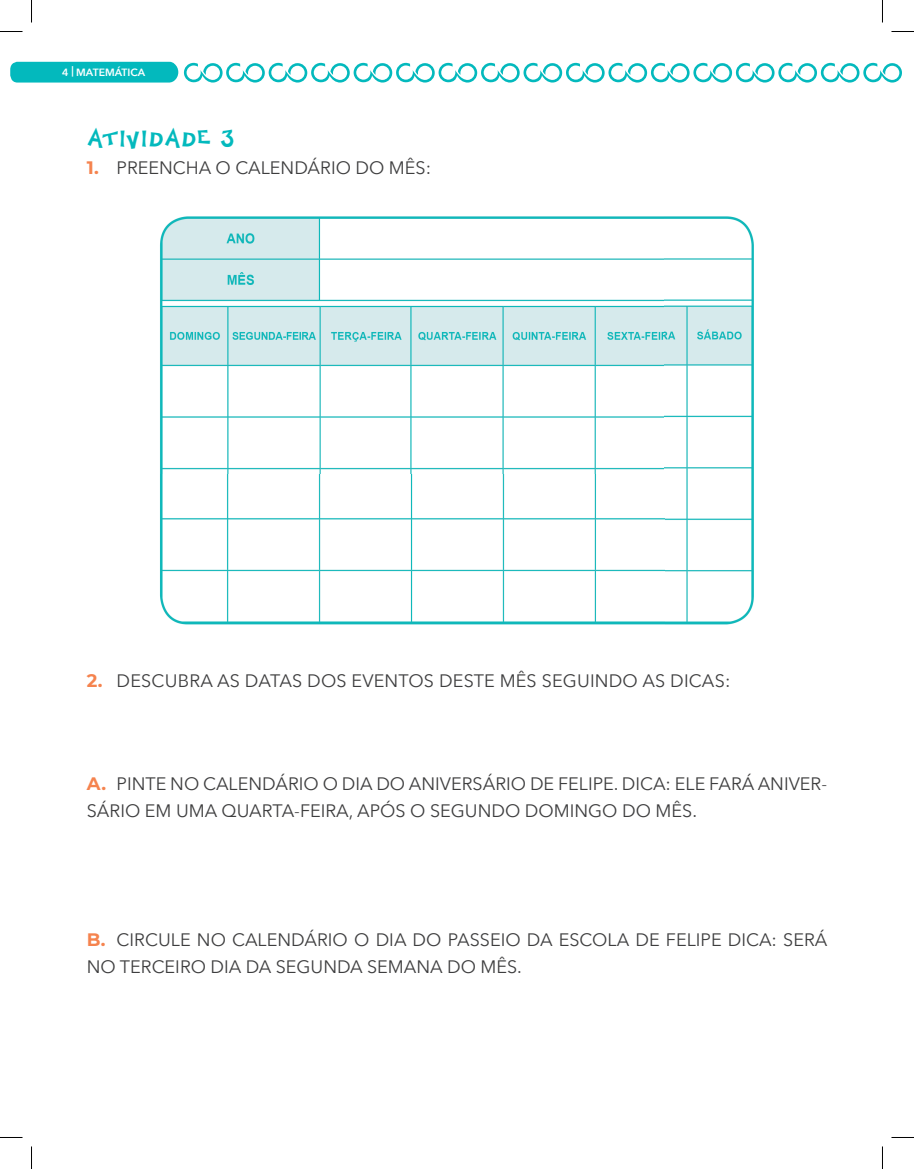
<style>
.page{position:relative;width:914px;height:1169px;background:#fff}
.page>*{position:absolute;margin:0;border:0;box-sizing:border-box;transform-origin:0 0}
.t1{font:24px "Happy Sans";letter-spacing:.055em;color:#03b9bd}
.t2{font:18px/27px "Avenir Next";color:#3e3e3f}
.t3{font:600 10.5px "Avenir Next";color:#fff}
.s1{font-family:"Montserrat";font-weight:700;color:#f5834e}
</style>
<div class="page">
<svg style="left:10px;top:62px;width:168px;height:21px;background:#0cbbbf"></svg>
<svg style="left:184px;top:63px;width:718px;height:20px"></svg>
<img style="left:160px;top:216px;width:594px;height:409px">
<svg style="left:0;top:31px;width:22px;height:1px"></svg>
<svg style="left:891px;top:31px;width:22px;height:1px"></svg>
<svg style="left:0;top:1137px;width:22px;height:1px"></svg>
<svg style="left:891px;top:1137px;width:22px;height:1px"></svg>
<svg style="left:31px;top:0;width:1px;height:23px"></svg>
<svg style="left:31px;top:1146px;width:1px;height:23px"></svg>
<svg style="left:882px;top:0;width:1px;height:23px"></svg>
<svg style="left:882px;top:1146px;width:1px;height:23px"></svg>
<p class="t3" style="left:62px;top:63px;width:84px">4 | MATEMÁTICA</p>
<h1 class="t1" style="left:87px;top:124px;width:149px">ATIVIDADE 3</h1>
<p class="t2" style="left:87px;top:153px;width:346px"><span class="s1">1.</span> PREENCHA O CALENDÁRIO DO MÊS:</p>
<p class="t2" style="left:87px;top:666px;width:645px"><span class="s1">2.</span> DESCUBRA AS DATAS DOS EVENTOS DESTE MÊS SEGUINDO AS DICAS:</p>
<p class="t2" style="left:87px;top:769px;width:741px"><span class="s1">a.</span> PINTE NO CALENDÁRIO O DIA DO ANIVERSÁRIO DE FELIPE. DICA: ELE FARÁ ANIVER-<br>SÁRIO EM UMA QUARTA-FEIRA, APÓS O SEGUNDO DOMINGO DO MÊS.</p>
<p class="t2" style="left:87px;top:925px;width:742px"><span class="s1">B.</span> CIRCULE NO CALENDÁRIO O DIA DO PASSEIO DA ESCOLA DE FELIPE DICA: SERÁ<br>NO TERCEIRO DIA DA SEGUNDA SEMANA DO MÊS.</p>
</div>
